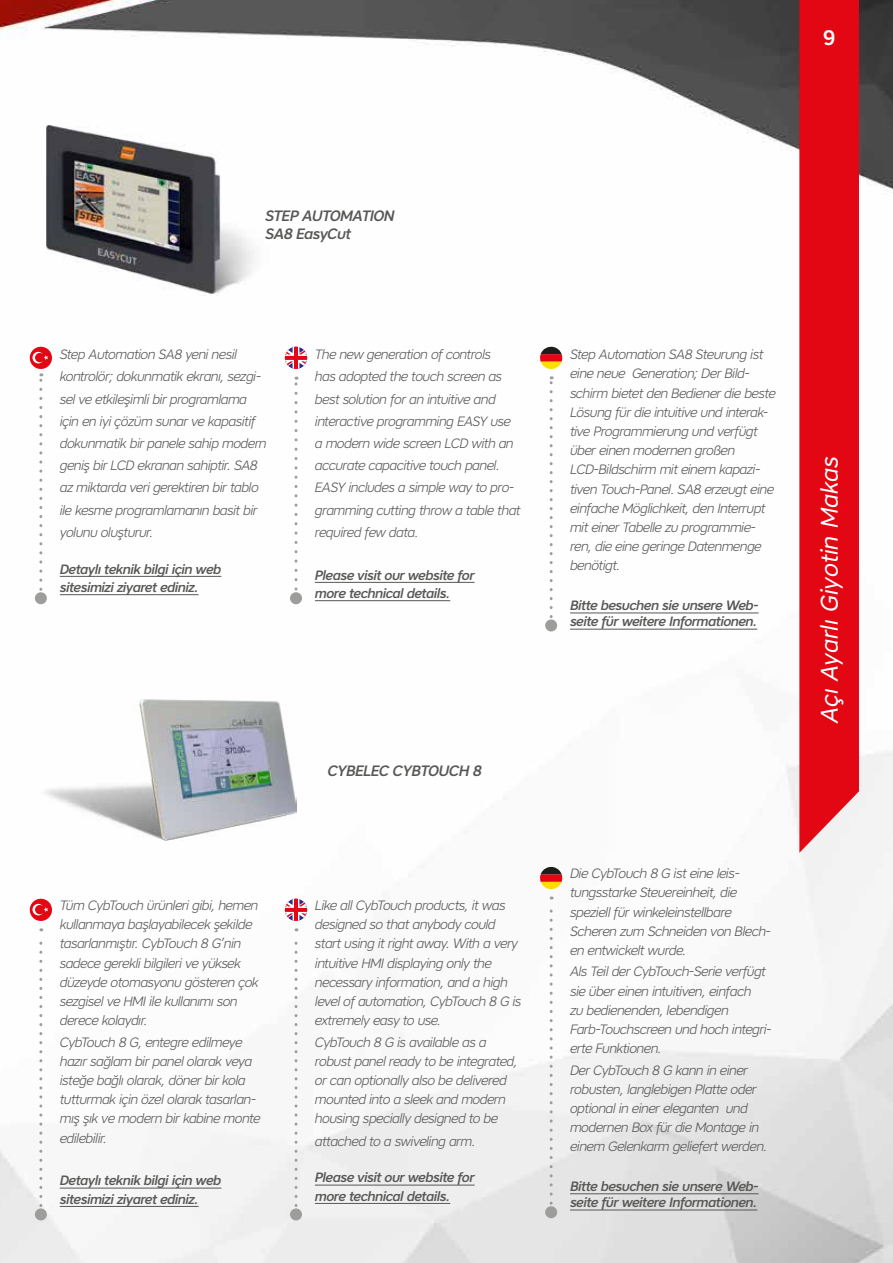
<style>
.page{position:relative;width:893px;height:1263px;background:#fff}
.page>*{position:absolute;margin:0;border:0;box-sizing:border-box;transform-origin:0 0}
.t1{font:italic 24px "Core Sans A45";color:#fff}
.t2{font:500 21px "Core Sans A55";color:#fff}
.t3{font:italic 500 15px/18px "Core Sans A55";letter-spacing:-.04em;color:#575756}
.t4{font:italic 300 13.5px/19.2px "Core Sans A35";letter-spacing:-.04em;color:#575756}
.t5{font:italic 500 13.5px/18.3px "Core Sans A55";letter-spacing:-.04em;color:#575756}
</style>
<div class="page">
<img style="left:0;top:0;width:893px;height:1263px">
<img style="left:47px;top:125px;width:221px;height:171px">
<img style="left:38px;top:700px;width:258px;height:141px">
<svg style="left:799px;top:0;width:60px;height:853px;background:#e21e29"></svg>
<svg style="left:39px;top:928px;width:3px;height:277px"></svg>
<div style="left:35px;top:1208px;width:12px;height:12px;background:#9d9d9c;border-radius:50%"></div>
<div style="left:35px;top:592px;width:12px;height:12px;background:#9d9d9c;border-radius:50%"></div>
<svg style="left:294px;top:928px;width:3px;height:277px"></svg>
<div style="left:290px;top:1208px;width:12px;height:12px;background:#9d9d9c;border-radius:50%"></div>
<svg style="left:294px;top:377px;width:3px;height:212px"></svg>
<div style="left:290px;top:592px;width:12px;height:12px;background:#9d9d9c;border-radius:50%"></div>
<svg style="left:550px;top:896px;width:3px;height:307px"></svg>
<div style="left:545px;top:1206px;width:12px;height:12px;background:#9d9d9c;border-radius:50%"></div>
<svg style="left:550px;top:376px;width:3px;height:241px"></svg>
<div style="left:545px;top:619px;width:12px;height:12px;background:#9d9d9c;border-radius:50%"></div>
<svg style="left:29px;top:897px;width:24px;height:25px"></svg>
<svg style="left:29px;top:346px;width:24px;height:243px"></svg>
<svg style="left:540px;top:866px;width:22px;height:24px"></svg>
<svg style="left:540px;top:346px;width:22px;height:24px"></svg>
<svg style="left:284px;top:897px;width:24px;height:25px"></svg>
<svg style="left:284px;top:346px;width:24px;height:24px"></svg>
<hr style="left:60px;top:1188px;width:161px;height:1px;background:#575756">
<hr style="left:60px;top:1206px;width:139px;height:1px;background:#575756">
<hr style="left:60px;top:576px;width:161px;height:1px;background:#575756">
<hr style="left:60px;top:594px;width:139px;height:1px;background:#575756">
<hr style="left:315px;top:1185px;width:160px;height:1px;background:#575756">
<hr style="left:315px;top:1203px;width:135px;height:1px;background:#575756">
<hr style="left:315px;top:582px;width:160px;height:1px;background:#575756">
<hr style="left:315px;top:600px;width:135px;height:1px;background:#575756">
<hr style="left:570px;top:1193px;width:189px;height:1px;background:#575756">
<hr style="left:570px;top:1210px;width:187px;height:1px;background:#575756">
<hr style="left:570px;top:613px;width:189px;height:1px;background:#575756">
<hr style="left:570px;top:629px;width:187px;height:1px;background:#575756">
<h2 class="t2" style="left:823px;top:24px;width:14px">9</h2>
<p class="t3" style="left:265px;top:206px;width:131px">STEP AUTOMATION<br>SA8 EasyCut</p>
<p class="t4" style="left:60px;top:343px;width:208px;line-height:22.2px">Step Automation SA8 yeni nesil kontrolör; dokunmatik ekranı, sezgi&shy;sel ve etkileşimli bir programlama için en iyi çözüm sunar ve kapasitif dokunmatik bir panele sahip modern geniş bir LCD ekranan sahiptir. SA8 az miktarda veri gerektiren bir tablo ile kesme programlamanın basit bir yolunu oluşturur.</p>
<p class="t5" style="left:60px;top:559px;width:163px">Detaylı teknik bilgi için web sitesimizi ziyaret ediniz.</p>
<p class="t4" style="left:315px;top:343px;width:207px;line-height:22.2px">The new generation of controls<br>has adopted the touch screen as best solution for an intuitive and interactive programming EASY use a modern wide screen LCD with an accurate capacitive touch panel.<br>EASY includes a simple way to pro&shy;gramming cutting throw a table that required few data.</p>
<p class="t5" style="left:315px;top:565px;width:161px">Please visit our website for more technical details.</p>
<p class="t4" style="left:60px;top:895px;width:200px">Tüm CybTouch ürünleri gibi, hemen kullanmaya başlayabilecek şekilde tasarlanmıştır. CybTouch 8 G’nin sadece gerekli bilgileri ve yüksek düzeyde otomasyonu gösteren çok sezgisel ve HMI ile kullanımı son derece kolaydır.</p>
<p class="t4" style="left:60px;top:1032px;width:202px">CybTouch 8 G, entegre edilmeye hazır sağlam bir panel olarak veya isteğe bağlı olarak, döner bir kola tutturmak için özel olarak tasarlan&shy;mış şık ve modern bir kabine monte edilebilir.</p>
<p class="t5" style="left:60px;top:1171px;width:163px">Detaylı teknik bilgi için web sitesimizi ziyaret ediniz.</p>
<p class="t3" style="left:327px;top:761px;width:156px">CYBELEC CYBTOUCH 8</p>
<p class="t4" style="left:315px;top:895px;width:208px">Like all CybTouch products, it was designed so that anybody could start using it right away. With a very intuitive HMI displaying only the necessary information, and a high level of automation, CybTouch 8 G is extremely easy to use.</p>
<p class="t4" style="left:315px;top:1032px;width:204px">CybTouch 8 G is available as a robust panel ready to be integrated, or can optionally also be delivered mounted into a sleek and modern housing specially designed to be</p>
<p class="t4" style="left:315px;top:1131px;width:162px">attached to a swiveling arm.</p>
<p class="t5" style="left:315px;top:1168px;width:161px">Please visit our website for more technical details.</p>
<p class="t4" style="left:570px;top:345px;width:207px">Step Automation SA8 Steurung ist eine neue Generation; Der Bild&shy;schirm bietet den Bediener die beste<br>Lösung für die intuitive und interak&shy;tive Programmierung und verfügt über einen modernen großen<br>LCD-Bildschirm mit einem kapazi&shy;tiven Touch-Panel. SA8 erzeugt eine einfache Möglichkeit, den Interrupt mit einer Tabelle zu programmie&shy;ren, die eine geringe Datenmenge benötigt.</p>
<p class="t5" style="left:570px;top:597px;width:190px;line-height:16.2px">Bitte besuchen sie unsere Web&shy;seite für weitere Informationen.</p>
<h1 class="t1" style="left:814px;top:723px;width:268px;rotate:-90deg">Açı Ayarlı Giyotin Makas</h1>
<p class="t4" style="left:570px;top:864px;width:203px">Die CybTouch 8 G ist eine leis&shy;tungsstarke Steuereinheit, die speziell für winkeleinstellbare<br>Scheren zum Schneiden von Blech&shy;en entwickelt wurde.</p>
<p class="t4" style="left:570px;top:962px;width:203px">Als Teil der CybTouch-Serie verfügt sie über einen intuitiven, einfach<br>zu bedienenden, lebendigen<br>Farb-Touchscreen und hoch integri&shy;erte Funktionen.</p>
<p class="t4" style="left:570px;top:1060px;width:199px">Der CybTouch 8 G kann in einer robusten, langlebigen Platte oder optional in einer eleganten und modernen Box für die Montage in einem Gelenkarm geliefert werden.</p>
<p class="t5" style="left:570px;top:1178px;width:190px;line-height:16.2px">Bitte besuchen sie unsere Web&shy;seite für weitere Informationen.</p>
</div>
